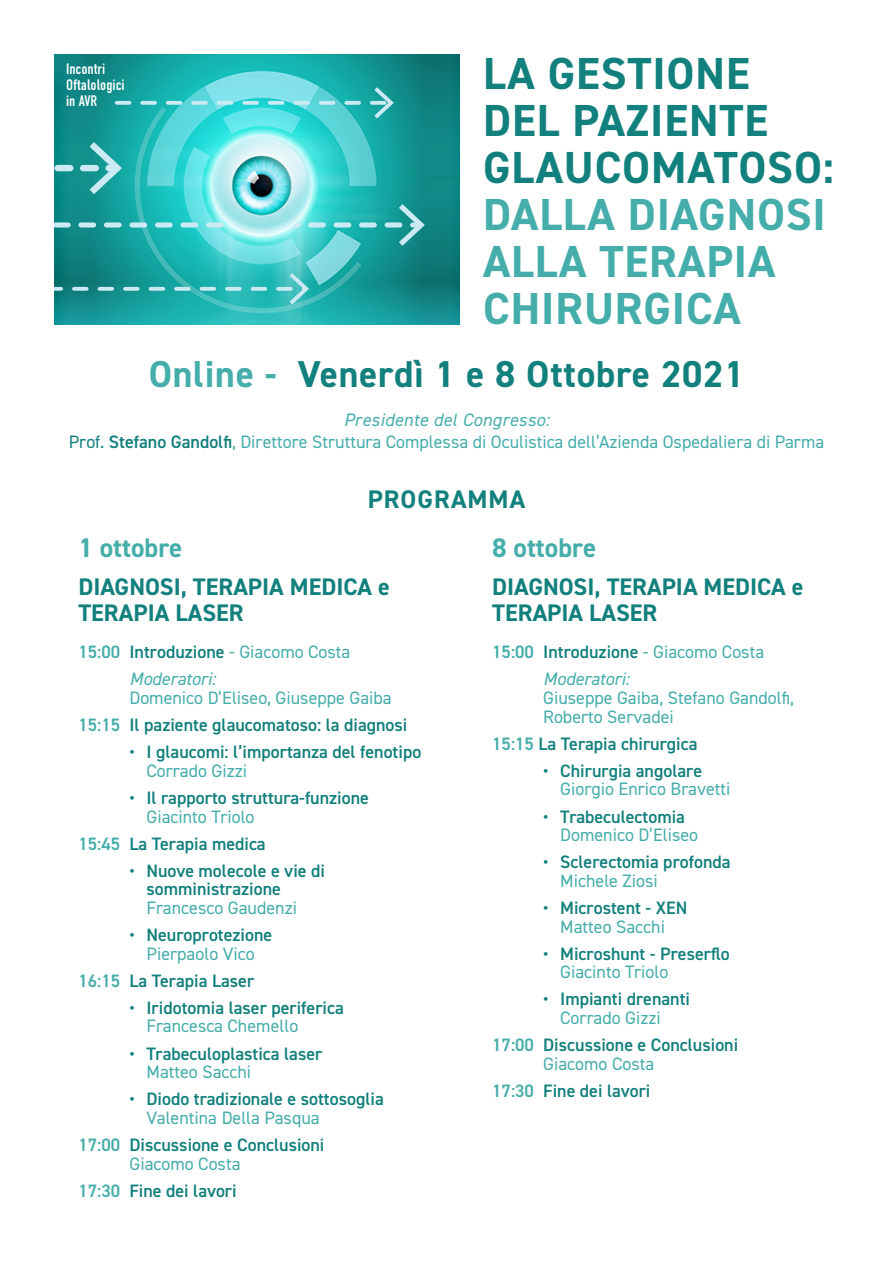
<style>
.page{position:relative;width:893px;height:1263px;background:#fff}
.page>*{position:absolute;margin:0;border:0;box-sizing:border-box;transform-origin:0 0}
.t1{font:700 45px/47px "DIN2014";letter-spacing:.02em;color:#12807c}
.t2{font:700 45px/47px "DIN2014";letter-spacing:.02em;color:#45adaa}
.t3{font:700 37.5px "DIN2014";letter-spacing:.02em;color:#12807c}
.t4{font:700 27px "DIN2014";color:#45adaa}
.t5{font:700 25.5px "DIN2014";letter-spacing:.04em;color:#12807c}
.t6{font:700 24px/25.8px "DIN2014";color:#12807c}
.t7{font:600 18px/18.6px "DIN2014";color:#12807c}
.t8{font:18px/18.6px "DIN2014";color:#45adaa}
.t9{font:15.15px/15.8px "DIN Condensed";color:#fff}
.s1{color:#45adaa}
.s2{font-style:italic}
.s3{color:#12807c}
.s4{font-weight:600;color:#12807c}
.s5{font-weight:600}
.s6{font-weight:400;color:#45adaa}
</style>
<div class="page">
<img style="left:54px;top:54px;width:405px;height:270px">
<svg style="left:117px;top:87px;width:277px;height:31px;background:#4ac9cb"></svg>
<svg style="left:54px;top:204px;width:371px;height:42px;background:#3bb9b8"></svg>
<svg style="left:54px;top:273px;width:255px;height:31px;background:#2ca8a7"></svg>
<svg style="left:54px;top:142px;width:68px;height:52px;background:#34a4a3"></svg>
<img style="left:209px;top:132px;width:105px;height:105px;border-radius:52px">
<p class="t9" style="left:66px;top:61px;width:60px">Incontri<br>Oftalologici in AVR</p>
<p class="t1" style="left:483px;top:50px;width:352px">LA GESTIONE<br>DEL PAZIENTE<br>GLAUCOMATOSO:</p>
<p class="t2" style="left:483px;top:191px;width:344px">DALLA DIAGNOSI<br>ALLA TERAPIA<br>CHIRURGICA</p>
<p class="t3" style="left:149px;top:350px;width:597px"><span class="s1">Online -</span> Venerdì 1 e 8 Ottobre 2021</p>
<p class="t8" style="left:69px;top:409px;width:757px;line-height:21.6px;text-align:center"><span class="s2">Presidente del Congresso:<br></span><span class="s3">Prof.</span> <span class="s4">Stefano Gandolfi</span>, Direttore Struttura Complessa di Oculistica dell’Azienda Ospedaliera di Parma</p>
<p class="t5" style="left:368px;top:482px;width:159px">PROGRAMMA</p>
<p class="t4" style="left:78px;top:529px;width:105px">1 ottobre</p>
<p class="t6" style="left:78px;top:574px;width:313px">DIAGNOSI, TERAPIA MEDICA e<br>TERAPIA LASER</p>
<p class="t8" style="left:78px;top:642px;width:273px"><span class="s5">15:00</span> <span class="s4">Introduzione</span> - Giacomo Costa</p>
<p class="t8" style="left:129px;top:669px;width:264px"><span class="s2">Moderatori:<br></span>Domenico D’Eliseo, Giuseppe Gaiba</p>
<p class="t7" style="left:78px;top:715px;width:330px"><span class="s1">15:15</span> Il paziente glaucomatoso: la diagnosi</p>
<p class="t7" style="left:146px;top:742px;width:276px;text-indent:-17px">• I glaucomi: l’importanza del fenotipo<br><span class="s6">Corrado Gizzi</span></p>
<p class="t7" style="left:146px;top:788px;width:224px;text-indent:-17px">• Il rapporto struttura-funzione<br><span class="s6">Giacinto Triolo</span></p>
<p class="t7" style="left:78px;top:834px;width:189px"><span class="s1">15:45</span> La Terapia medica</p>
<p class="t7" style="left:146px;top:861px;width:180px;text-indent:-17px">• Nuove molecole e vie di somministrazione<br><span class="s6">Francesco Gaudenzi</span></p>
<p class="t7" style="left:129px;top:925px;width:144px;text-align:center">• Neuroprotezione<br><span class="s6">Pierpaolo Vico</span></p>
<p class="t7" style="left:78px;top:971px;width:177px"><span class="s1">16:15</span> La Terapia Laser</p>
<p class="t7" style="left:146px;top:998px;width:199px;text-indent:-17px">• Iridotomia laser periferica<br><span class="s6">Francesca Chemello</span></p>
<p class="t7" style="left:146px;top:1044px;width:177px;text-indent:-17px">• Trabeculoplastica laser<br><span class="s6">Matteo Sacchi</span></p>
<p class="t7" style="left:146px;top:1089px;width:239px;text-indent:-17px">• Diodo tradizionale e sottosoglia<br><span class="s6">Valentina Della Pasqua</span></p>
<p class="t7" style="left:129px;top:1135px;width:197px;text-indent:-51px"><span class="s1">17:00</span> Discussione e Conclusioni<br><span class="s6">Giacomo Costa</span></p>
<p class="t7" style="left:78px;top:1181px;width:160px"><span class="s1">17:30</span> Fine dei lavori</p>
<p class="t4" style="left:492px;top:529px;width:105px">8 ottobre</p>
<p class="t6" style="left:492px;top:574px;width:313px">DIAGNOSI, TERAPIA MEDICA e<br>TERAPIA LASER</p>
<p class="t8" style="left:492px;top:642px;width:273px"><span class="s5">15:00</span> <span class="s4">Introduzione</span> - Giacomo Costa</p>
<p class="t8" style="left:543px;top:669px;width:252px"><span class="s2">Moderatori:<br></span>Giuseppe Gaiba, Stefano Gandolfi,<br>Roberto Servadei</p>
<p class="t7" style="left:492px;top:734px;width:207px"><span class="s1">15:15</span> La Terapia chirurgica</p>
<p class="t8" style="left:560px;top:761px;width:172px;text-indent:-17px"><span class="s4">• Chirurgia angolare<br></span>Giorgio Enrico Bravetti</p>
<p class="t7" style="left:560px;top:807px;width:139px;text-indent:-17px">• Trabeculectomia<br><span class="s6">Domenico D’Eliseo</span></p>
<p class="t7" style="left:560px;top:852px;width:172px;text-indent:-17px">• Sclerectomia profonda<br><span class="s6">Michele Ziosi</span></p>
<p class="t7" style="left:543px;top:898px;width:146px;text-align:center">• Microstent - XEN<br><span class="s6">Matteo Sacchi</span></p>
<p class="t7" style="left:560px;top:944px;width:171px;text-indent:-17px">• Microshunt - Preserflo<br><span class="s6">Giacinto Triolo</span></p>
<p class="t7" style="left:560px;top:989px;width:131px;text-indent:-17px">• Impianti drenanti<br><span class="s6">Corrado Gizzi</span></p>
<p class="t7" style="left:543px;top:1035px;width:197px;text-indent:-51px"><span class="s1">17:00</span> Discussione e Conclusioni<br><span class="s6">Giacomo Costa</span></p>
<p class="t7" style="left:492px;top:1081px;width:160px"><span class="s1">17:30</span> Fine dei lavori</p>
</div>
